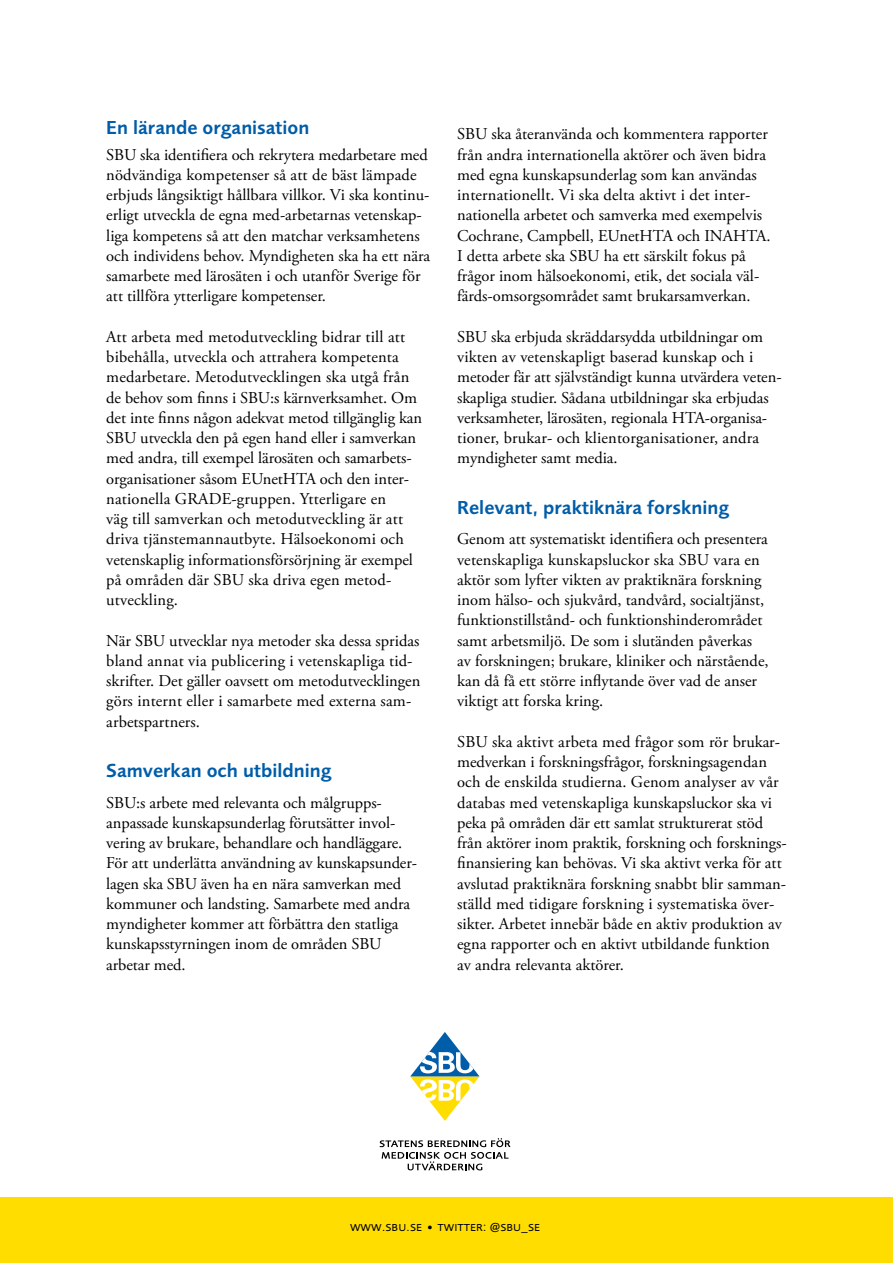
<style>
.page{position:relative;width:893px;height:1263px;background:#fff}
.page>*{position:absolute;margin:0;border:0;box-sizing:border-box;transform-origin:0 0}
.Rubrik_2{font:600 19.5px "Foundry Sans";color:#005da9}
.Brödtext{font:16.5px/20.2px "Adobe Garamond Pro";color:#000}
.nödvändig_info{font:13.5px "Foundry Sans Expert";color:#000}
</style>
<div class="page">
<div style="left:0;top:1197px;width:893px;height:65px;background:#fd0"></div>
<svg style="left:380px;top:1138px;width:130px;height:32px"></svg>
<svg style="left:410px;top:1032px;width:69px;height:89px"></svg>
<p class="Rubrik_2" style="left:106px;top:116px;width:205px">En lärande organisation</p>
<p class="Brödtext" style="left:106px;top:145px;width:325px">SBU ska identifiera och rekrytera medarbetare med nödvändiga kompetenser så att de bäst lämpade erbjuds långsiktigt hållbara villkor. Vi ska kontinu&shy;erligt utveckla de egna med-arbetarnas vetenskap&shy;liga kompetens så att den matchar verksamhetens och individens behov. Myndigheten ska ha ett nära samarbete med lärosäten i och utanför Sverige för att tillföra ytterligare kompetenser.</p>
<p class="Brödtext" style="left:106px;top:327px;width:317px">Att arbeta med metodutveckling bidrar till att bibehålla, utveckla och attrahera kompetenta medarbetare. Metodutvecklingen ska utgå från de behov som finns i SBU:s kärnverksamhet. Om det inte finns någon adekvat metod tillgänglig kan SBU utveckla den på egen hand eller i samverkan med andra, till exempel lärosäten och samarbets&shy;organisationer såsom EUnetHTA och den inter&shy;nationella GRADE-gruppen. Ytterligare en<br>väg till samverkan och metodutveckling är att driva tjänstemannautbyte. Hälsoekonomi och vetenskaplig informationsförsörjning är exempel på områden där SBU ska driva egen metod&shy;utveckling.</p>
<p class="Brödtext" style="left:106px;top:631px;width:316px">När SBU utvecklar nya metoder ska dessa spridas bland annat via publicering i vetenskapliga tid&shy;skrifter. Det gäller oavsett om metodutvecklingen görs internt eller i samarbete med externa sam&shy;arbetspartners.</p>
<p class="Rubrik_2" style="left:106px;top:759px;width:227px">Samverkan och utbildning</p>
<p class="Brödtext" style="left:106px;top:793px;width:312px">SBU:s arbete med relevanta och målgrupps&shy;anpassade kunskapsunderlag förutsätter invol&shy;vering av brukare, behandlare och handläggare.<br>För att underlätta användning av kunskapsunder&shy;lagen ska SBU även ha en nära samverkan med kommuner och landsting. Samarbete med andra myndigheter kommer att förbättra den statliga kunskapsstyrningen inom de områden SBU arbetar med.</p>
<p class="Brödtext" style="left:457px;top:125px;width:315px">SBU ska återanvända och kommentera rapporter från andra internationella aktörer och även bidra med egna kunskapsunderlag som kan användas internationellt. Vi ska delta aktivt i det inter&shy;nationella arbetet och samverka med exempelvis Cochrane, Campbell, EUnetHTA och INAHTA.<br>I detta arbete ska SBU ha ett särskilt fokus på frågor inom hälsoekonomi, etik, det sociala väl&shy;färds-omsorgsområdet samt brukarsamverkan.</p>
<p class="Brödtext" style="left:457px;top:327px;width:326px">SBU ska erbjuda skräddarsydda utbildningar om vikten av vetenskapligt baserad kunskap och i metoder fär att självständigt kunna utvärdera veten&shy;skapliga studier. Sådana utbildningar ska erbjudas verksamheter, lärosäten, regionala HTA-organisa&shy;tioner, brukar- och klientorganisationer, andra myndigheter samt media.</p>
<p class="Rubrik_2" style="left:457px;top:496px;width:273px">Relevant, praktiknära forskning</p>
<p class="Brödtext" style="left:457px;top:530px;width:313px">Genom att systematiskt identifiera och presentera vetenskapliga kunskapsluckor ska SBU vara en aktör som lyfter vikten av praktiknära forskning inom hälso- och sjukvård, tandvård, socialtjänst, funktionstillstånd- och funktionshinderområdet samt arbetsmiljö. De som i slutänden påverkas av forskningen; brukare, kliniker och närstående, kan då få ett större inflytande över vad de anser viktigt att forska kring.</p>
<p class="Brödtext" style="left:457px;top:732px;width:331px">SBU ska aktivt arbeta med frågor som rör brukar&shy;medverkan i forskningsfrågor, forskningsagendan och de enskilda studierna. Genom analyser av vår databas med vetenskapliga kunskapsluckor ska vi peka på områden där ett samlat strukturerat stöd från aktörer inom praktik, forskning och forsknings&shy;finansiering kan behövas. Vi ska aktivt verka för att avslutad praktiknära forskning snabbt blir samman&shy;ställd med tidigare forskning i systematiska över&shy;sikter. Arbetet innebär både en aktiv produktion av egna rapporter och en aktivt utbildande funktion av andra relevanta aktörer.</p>
<p class="nödvändig_info" style="left:350px;top:1219px;width:192px">www.sbu.se • twitter: @sbu_se</p>
</div>
